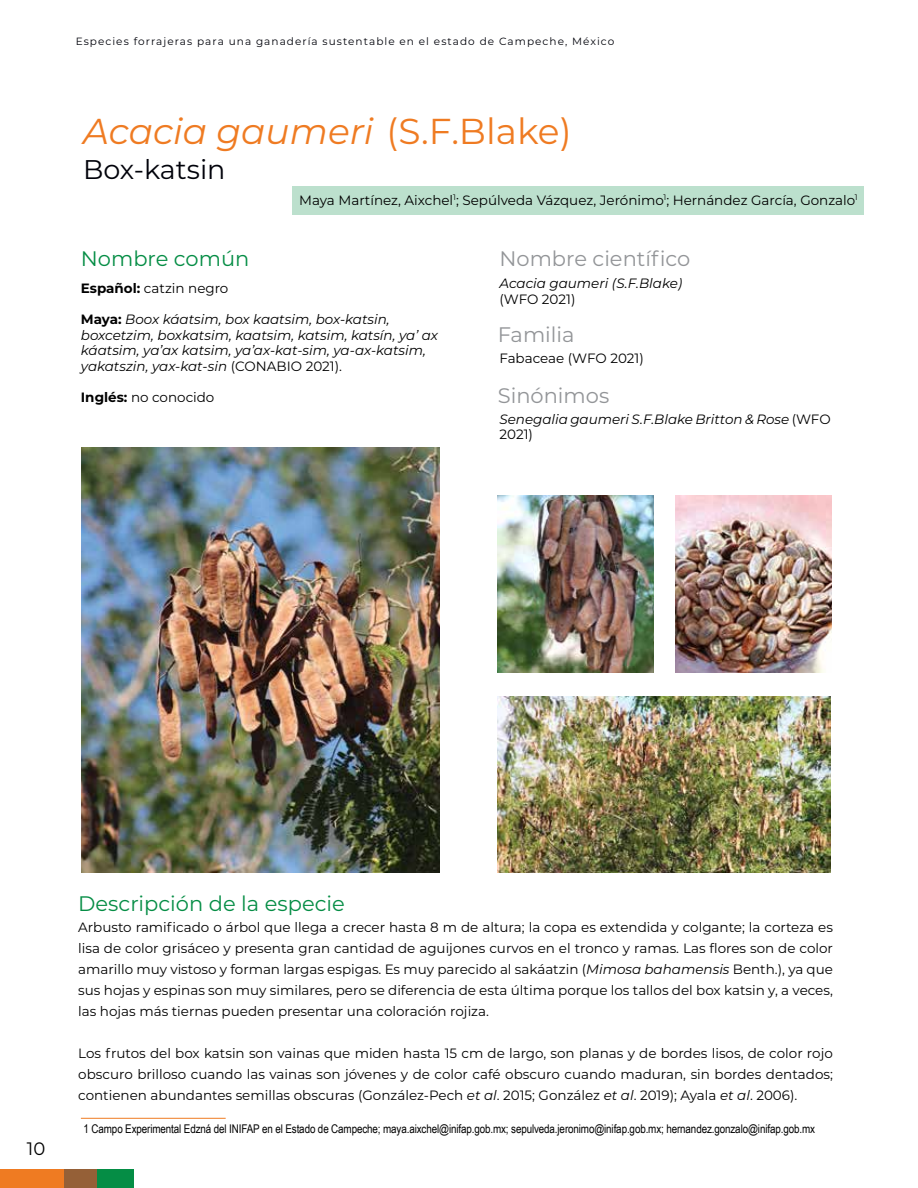
<style>
.page{position:relative;width:918px;height:1188px;background:#fff}
.page>*{position:absolute;margin:0;border:0;box-sizing:border-box;transform-origin:0 0}
.t1{font:italic 100 36px "Montserrat";color:#ef7b22}
.t2{font:27px "Montserrat";color:#00020a}
.t3{font:21px "Montserrat";color:#058d45}
.t4{font:21px "Montserrat";color:#939598}
.t5{font:18px "Montserrat";color:#000}
.t6{font:13.5px/21px "Montserrat";color:#000;text-align:justify}
.t7{font:italic 100 13.5px/15.5px "Montserrat";color:#000}
.t8{font:100 13.5px "Montserrat";color:#000}
.t9{font:12px "Arial Narrow";letter-spacing:-.01em;color:#000}
.t10{font:10.5px "Montserrat";letter-spacing:.1em;color:#00020a}
.s1{font-weight:400;font-style:normal}
.s2{font-weight:700}
.s3{font-weight:700;font-style:normal}
.s4{font-style:normal}
.s5{font-style:italic}
</style>
<div class="page">
<div style="left:0;top:1169px;width:134px;height:19px;background:#058d45"></div>
<div style="left:0;top:1169px;width:97px;height:19px;background:#956037"></div>
<div style="left:0;top:1169px;width:63px;height:19px;background:#ef7b22"></div>
<div style="left:293px;top:186px;width:571px;height:28px;background:#bce0cd"></div>
<img style="left:81px;top:448px;width:358px;height:425px">
<img style="left:498px;top:496px;width:156px;height:176px">
<img style="left:498px;top:696px;width:333px;height:177px">
<img style="left:675px;top:496px;width:157px;height:176px">
<hr style="left:81px;top:1118px;width:145px;height:1px;background:#ef7b22">
<p class="t10" style="left:76px;top:34px;width:540px">Especies forrajeras para una ganadería sustentable en el estado de Campeche, México</p>
<h1 class="t1" style="left:83px;top:108px;width:490px">Acacia gaumeri <span class="s1">(S.F.Blake)</span></h1>
<h2 class="t2" style="left:83px;top:151px;width:144px">Box-katsin</h2>
<h3 class="t3" style="left:81px;top:244px;width:170px">Nombre común</h3>
<p class="t8" style="left:299px;top:191px;width:560px">Maya Martínez, Aixchel<sup>1</sup>; Sepúlveda Vázquez, Jerónimo<sup>1</sup>; Hernández García, Gonzalo<sup>1</sup></p>
<h3 class="t4" style="left:499px;top:244px;width:192px">Nombre científico</h3>
<p class="t8" style="left:81px;top:279px;width:149px"><span class="s2">Español:</span> catzin negro</p>
<p class="t7" style="left:81px;top:311px;width:359px"><span class="s3">Maya:</span> Boox káatsim, box kaatsim, box-katsin, boxcetzim, boxkatsim, kaatsim, katsim, katsín, ya’ ax káatsim, ya’ax katsim, ya’ax-kat-sim, ya-ax-katsim, yakatszin, yax-kat-sin <span class="s4">(CONABIO 2021).</span></p>
<p class="t8" style="left:81px;top:388px;width:135px"><span class="s2">Inglés:</span> no conocido</p>
<p class="t7" style="left:499px;top:275px;width:184px">Acacia gaumeri (S.F.Blake)</p>
<p class="t8" style="left:499px;top:290px;width:78px">(WFO 2021)</p>
<h3 class="t4" style="left:498px;top:321px;width:78px">Familia</h3>
<p class="t6" style="left:499px;top:347px;width:146px">Fabaceae (WFO 2021)</p>
<h3 class="t4" style="left:498px;top:381px;width:113px">Sinónimos</h3>
<p class="t7" style="left:499px;top:411px;width:333px">Senegalia gaumeri S.F.Blake Britton &amp; Rose <span class="s4">(WFO<br>2021)</span></p>
<h3 class="t5" style="left:27px;top:1136px;width:20px">10</h3>
<h3 class="t3" style="left:78px;top:889px;width:268px">Descripción de la especie</h3>
<p class="t6" style="left:78px;top:916px;width:756px">Arbusto ramificado o árbol que llega a crecer hasta 8 m de altura; la copa es extendida y colgante; la corteza es lisa de color grisáceo y presenta gran cantidad de aguijones curvos en el tronco y ramas. Las flores son de color amarillo muy vistoso y forman largas espigas. Es muy parecido al sakáatzin (<span class="s5">Mimosa bahamensis</span> Benth.), ya que sus hojas y espinas son muy similares, pero se diferencia de esta última porque los tallos del box katsin y, a veces, las hojas más tiernas pueden presentar una coloración rojiza.</p>
<p class="t6" style="left:78px;top:1042px;width:756px">Los frutos del box katsin son vainas que miden hasta 15 cm de largo, son planas y de bordes lisos, de color rojo obscuro brilloso cuando las vainas son jóvenes y de color café obscuro cuando maduran, sin bordes dentados; contienen abundantes semillas obscuras (González-Pech <span class="s5">et al</span>. 2015; González <span class="s5">et al</span>. 2019); Ayala <span class="s5">et al</span>. 2006).</p>
<p class="t9" style="left:84px;top:1120px;width:733px">1 Campo Experimental Edzná del INIFAP en el Estado de Campeche; maya.aixchel@inifap.gob.mx; sepulveda.jeronimo@inifap.gob.mx; hernandez.gonzalo@inifap.gob.mx</p>
</div>
